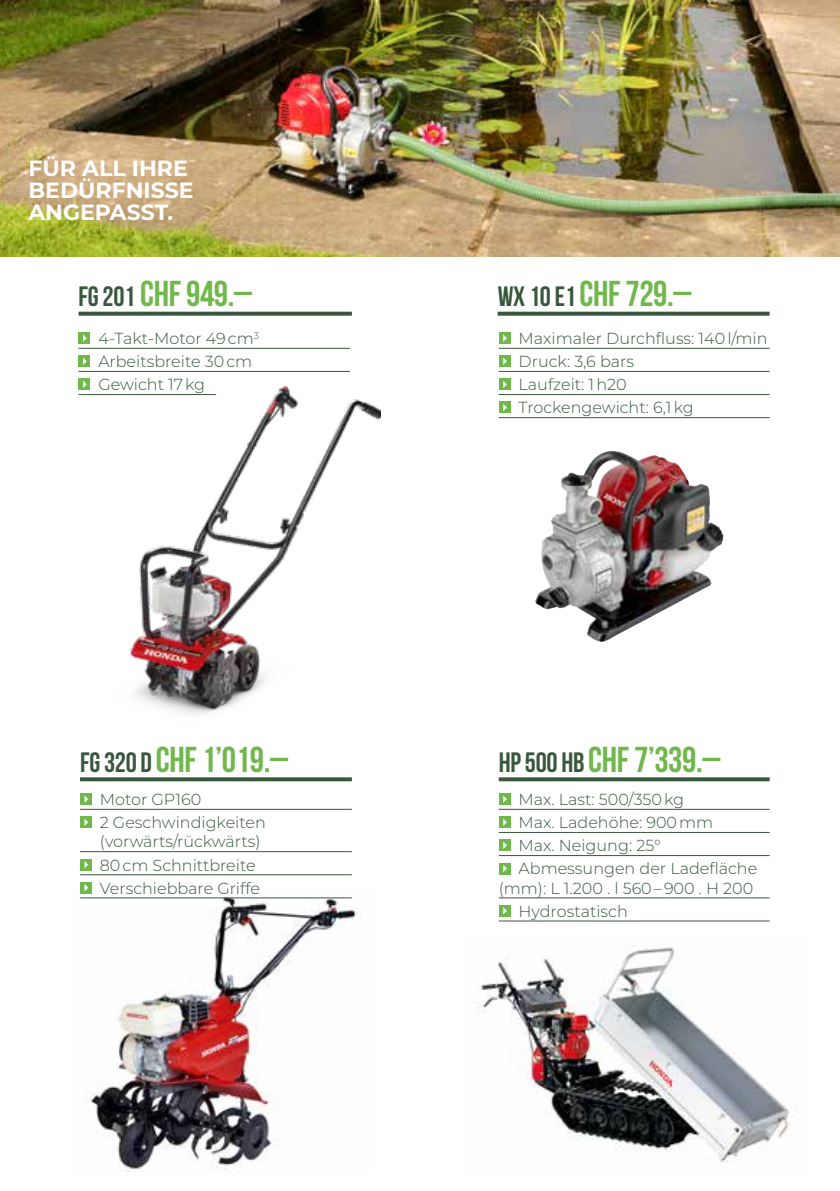
<style>
.page{position:relative;width:840px;height:1191px;background:#fff}
.page>*{position:absolute;margin:0;border:0;box-sizing:border-box;transform-origin:0 0}
.t1{font:700 36px "Bebas Neue";letter-spacing:-.01em;color:#71b84c}
.t2{font:700 22px/22px "Montserrat";color:#fff}
.t3{font:300 16px/23.2px "Montserrat";color:#39573d}
.s1{font-size:28px;color:#39573d}
</style>
<div class="page">
<img style="left:476px;top:947px;width:317px;height:216px">
<img style="left:535px;top:451px;width:188px;height:190px">
<img style="left:80px;top:893px;width:281px;height:278px">
<svg style="left:78px;top:312px;width:273px;height:4px"></svg>
<hr style="left:78px;top:348px;width:271px;height:1px;background:#39573d">
<hr style="left:78px;top:371px;width:271px;height:1px;background:#39573d">
<div style="left:78px;top:332px;width:12px;height:12px;background:#71b84c"></div>
<svg style="left:83px;top:334px;width:4px;height:8px"></svg>
<div style="left:78px;top:355px;width:12px;height:12px;background:#71b84c"></div>
<svg style="left:83px;top:357px;width:4px;height:8px"></svg>
<div style="left:78px;top:378px;width:12px;height:12px;background:#71b84c"></div>
<hr style="left:498px;top:348px;width:271px;height:1px;background:#39573d">
<hr style="left:498px;top:371px;width:271px;height:1px;background:#39573d">
<hr style="left:498px;top:394px;width:271px;height:1px;background:#39573d">
<hr style="left:498px;top:417px;width:271px;height:1px;background:#39573d">
<div style="left:498px;top:332px;width:12px;height:12px;background:#71b84c"></div>
<svg style="left:503px;top:334px;width:3px;height:8px"></svg>
<div style="left:498px;top:355px;width:12px;height:12px;background:#71b84c"></div>
<svg style="left:503px;top:357px;width:3px;height:8px"></svg>
<div style="left:498px;top:378px;width:12px;height:12px;background:#71b84c"></div>
<svg style="left:503px;top:381px;width:3px;height:7px"></svg>
<div style="left:498px;top:401px;width:12px;height:12px;background:#71b84c"></div>
<svg style="left:503px;top:404px;width:3px;height:7px"></svg>
<svg style="left:497px;top:312px;width:272px;height:4px"></svg>
<hr style="left:80px;top:809px;width:271px;height:1px;background:#39573d">
<hr style="left:80px;top:851px;width:271px;height:1px;background:#39573d">
<hr style="left:80px;top:874px;width:271px;height:1px;background:#39573d">
<hr style="left:80px;top:897px;width:271px;height:1px;background:#39573d">
<div style="left:80px;top:793px;width:12px;height:12px;background:#71b84c"></div>
<svg style="left:84px;top:795px;width:4px;height:8px"></svg>
<div style="left:80px;top:816px;width:12px;height:12px;background:#71b84c"></div>
<svg style="left:84px;top:818px;width:4px;height:8px"></svg>
<div style="left:80px;top:858px;width:12px;height:12px;background:#71b84c"></div>
<svg style="left:84px;top:861px;width:4px;height:7px"></svg>
<div style="left:80px;top:881px;width:12px;height:12px;background:#71b84c"></div>
<svg style="left:84px;top:884px;width:4px;height:7px"></svg>
<svg style="left:80px;top:777px;width:271px;height:4px"></svg>
<hr style="left:498px;top:809px;width:271px;height:1px;background:#39573d">
<hr style="left:498px;top:832px;width:271px;height:1px;background:#39573d">
<hr style="left:498px;top:855px;width:271px;height:1px;background:#39573d">
<hr style="left:498px;top:897px;width:271px;height:1px;background:#39573d">
<hr style="left:498px;top:920px;width:271px;height:1px;background:#39573d">
<div style="left:498px;top:793px;width:12px;height:12px;background:#71b84c"></div>
<svg style="left:503px;top:795px;width:3px;height:8px"></svg>
<div style="left:498px;top:816px;width:12px;height:12px;background:#71b84c"></div>
<svg style="left:503px;top:818px;width:3px;height:8px"></svg>
<div style="left:498px;top:839px;width:12px;height:12px;background:#71b84c"></div>
<svg style="left:503px;top:842px;width:3px;height:7px"></svg>
<div style="left:498px;top:862px;width:12px;height:12px;background:#71b84c"></div>
<svg style="left:503px;top:865px;width:3px;height:7px"></svg>
<div style="left:498px;top:905px;width:12px;height:11px;background:#71b84c"></div>
<svg style="left:503px;top:907px;width:3px;height:7px"></svg>
<svg style="left:498px;top:777px;width:271px;height:4px"></svg>
<img style="left:78px;top:381px;width:302px;height:333px">
<img style="left:0;top:0;width:839px;height:257px">
<h2 class="t2" style="left:28px;top:156px;width:167px">FÜR ALL IHRE<br>BEDÜRFNISSE<br>ANGEPASST.</h2>
<h1 class="t1" style="left:78px;top:274px;width:175px"><span class="s1">FG 201</span> CHF 949.–</h1>
<p class="t3" style="left:98px;top:326px;width:162px">4-Takt-Motor 49 cm<sup>3<br></sup>Arbeitsbreite 30 cm<br>Gewicht 17 kg</p>
<p class="t3" style="left:518px;top:326px;width:250px">Maximaler Durchfluss: 140 l/min<br>Druck: 3,6 bars<br>Laufzeit: 1 h20<br>Trockengewicht: 6,1 kg</p>
<h1 class="t1" style="left:497px;top:274px;width:195px"><span class="s1">WX 10 E1</span> CHF 729.–</h1>
<h1 class="t1" style="left:80px;top:739px;width:209px"><span class="s1">FG 320 D</span> CHF 1’019.–</h1>
<p class="t3" style="left:100px;top:787px;width:167px">Motor GP160<br>2 Geschwindigkeiten</p>
<p class="t3" style="left:100px;top:829px;width:162px">(vorwärts/rückwärts)<br>80 cm Schnittbreite<br>Verschiebbare Griffe</p>
<h1 class="t1" style="left:498px;top:739px;width:223px"><span class="s1">HP 500 HB</span> CHF 7’339.–</h1>
<p class="t3" style="left:518px;top:787px;width:240px">Max. Last: 500/350 kg<br>Max. Ladehöhe: 900 mm<br>Max. Neigung: 25°<br>Abmessungen der Ladefläche</p>
<p class="t3" style="left:518px;top:876px;width:236px;text-indent:-20px">(mm): L 1.200 . l 560 – 900 . H 200<br>Hydrostatisch</p>
</div>
